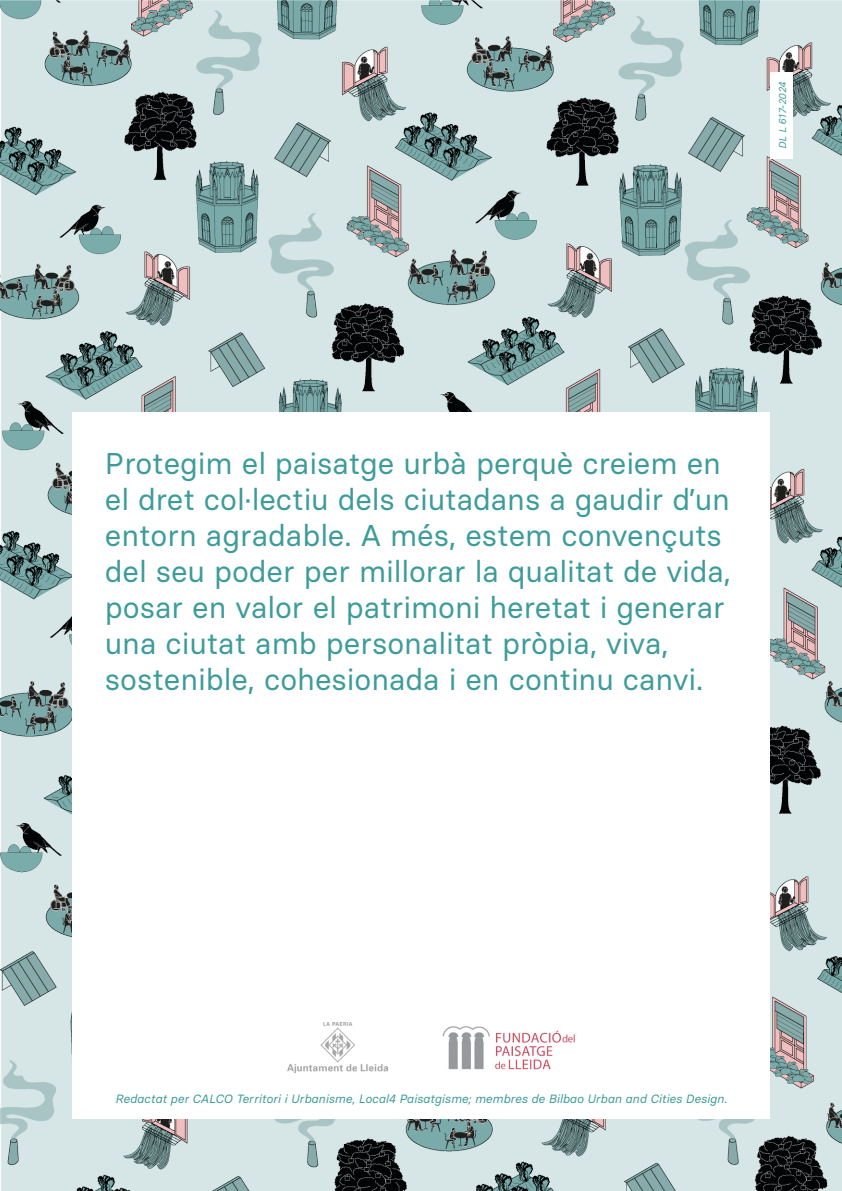
<style>
.page{position:relative;width:842px;height:1191px;background:#fff}
.page>*{position:absolute;margin:0;border:0;box-sizing:border-box;transform-origin:0 0}
.t1{font:30px/36px "Basier Square";color:#3d9c9a}
.t2{font:italic 12px "Basier Square";color:#3d9c9a}
.t3{font:italic 10px "Basier Square";color:#3d9c9a}
</style>
<div class="page">
<img style="left:0;top:0;width:842px;height:1191px">
<div style="left:72px;top:413px;width:698px;height:706px;background:#fff"></div>
<div style="left:770px;top:72px;width:23px;height:87px;background:#fff"></div>
<img style="left:442px;top:1026px;width:133px;height:44px">
<img style="left:287px;top:1022px;width:101px;height:50px">
<p class="t3" style="left:776px;top:149px;width:68px;rotate:-90deg">DL L 617-2024</p>
<p class="t1" style="left:105px;top:445px;width:628px">Protegim el paisatge urbà perquè creiem en el dret col·lectiu dels ciutadans a gaudir d’un entorn agradable. A més, estem convençuts del seu poder per millorar la qualitat de vida, posar en valor el patrimoni heretat i generar una ciutat amb personalitat pròpia, viva, sostenible, cohesionada i en continu canvi.</p>
<p class="t2" style="left:115px;top:1091px;width:613px">Redactat per CALCO Territori i Urbanisme, Local4 Paisatgisme; membres de Bilbao Urban and Cities Design.</p>
</div>
